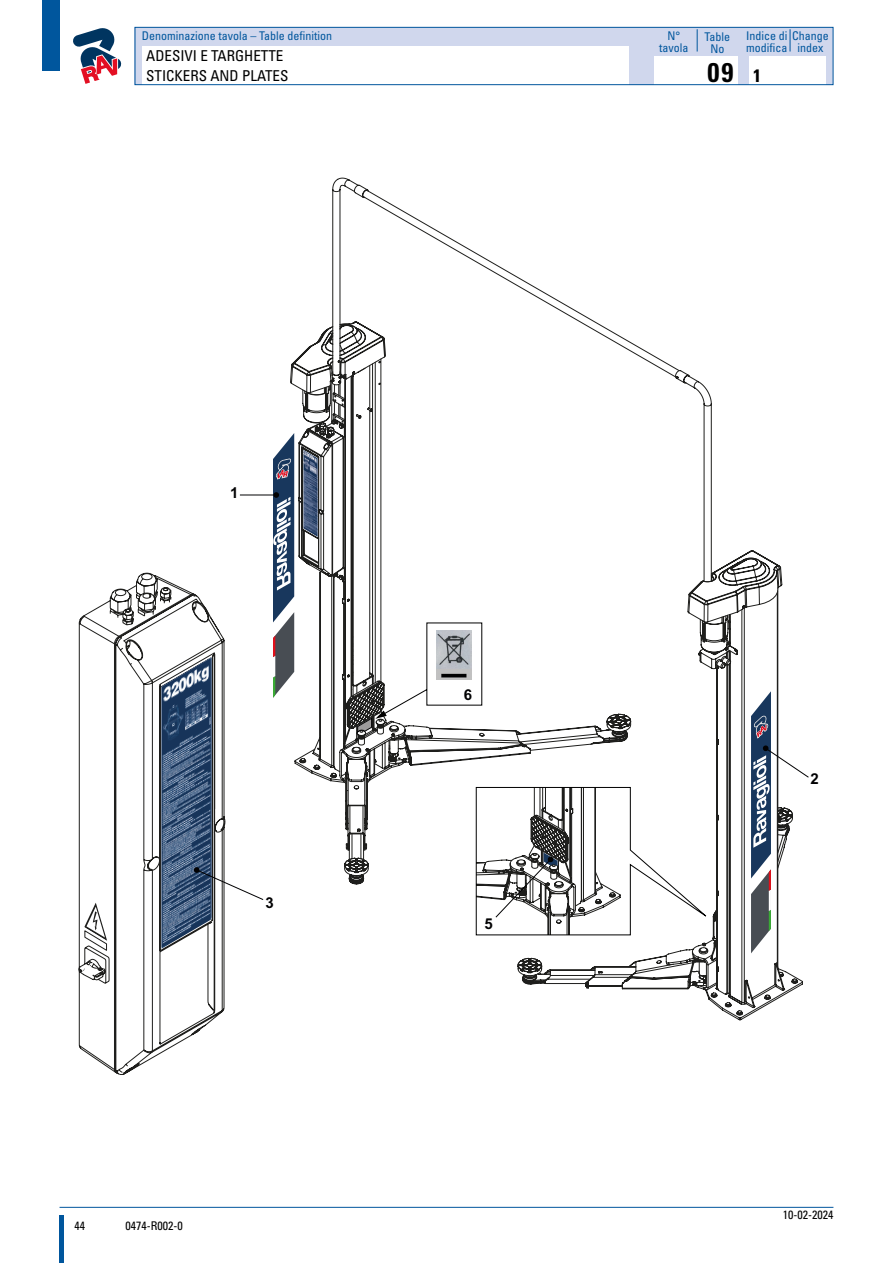
<style>
.page{position:relative;width:893px;height:1263px;background:#fff}
.page>*{position:absolute;margin:0;border:0;box-sizing:border-box;transform-origin:0 0}
.t1{font:700 condensed 27px "Univers";color:#000}
.t2{font:700 condensed 18px "Univers";color:#000}
.t3{font:condensed 15px/19.5px "Univers";color:#000}
.t4{font:700 15px "Arial";color:#020203}
.t5{font:condensed 12px/12px "Univers";color:#00569d;text-align:center}
.t6{font:condensed 12px "Univers";color:#000}
</style>
<div class="page">
<div style="left:43px;top:0;width:17px;height:71px;background:#00569d"></div>
<hr style="left:60px;top:1216px;width:4px;height:47px;background:#00569d">
<hr style="left:60px;top:1207px;width:773px;height:1px;background:#00569d">
<svg style="left:73px;top:28px;width:49px;height:56px"></svg>
<div style="left:135px;top:27px;width:698px;height:58px;background:#d0d7ed"></div>
<svg style="left:697px;top:29px;width:1px;height:23px"></svg>
<svg style="left:790px;top:29px;width:1px;height:23px"></svg>
<div style="left:142px;top:46px;width:487px;height:38px;background:#fff"></div>
<div style="left:654px;top:56px;width:84px;height:28px;background:#fff"></div>
<div style="left:749px;top:56px;width:77px;height:28px;background:#fff"></div>
<div style="left:135px;top:27px;width:698px;height:58px;border:1px solid #00569d"></div>
<svg style="left:339px;top:189px;width:454px;height:826px"></svg>
<svg style="left:78px;top:573px;width:147px;height:502px"></svg>
<svg style="left:84px;top:903px;width:23px;height:48px"></svg>
<img style="left:161px;top:657px;width:51px;height:292px">
<hr style="left:240px;top:495px;width:36px;height:1px;background:#020203">
<svg style="left:193px;top:867px;width:71px;height:33px"></svg>
<svg style="left:273px;top:321px;width:536px;height:669px"></svg>
<p class="t5" style="left:142px;top:29px;width:192px">Denominazione tavola – Table definition</p>
<p class="t5" style="left:659px;top:30px;width:31px">N° tavola</p>
<p class="t5" style="left:705px;top:30px;width:27px">Table<br>No</p>
<p class="t5" style="left:746px;top:29px;width:84px;text-align:left">Indice di Change modifica</p>
<p class="t5" style="left:797px;top:41px;width:27px">index</p>
<p class="t3" style="left:146px;top:46px;width:144px">ADESIVI E TARGHETTE<br>STICKERS AND PLATES</p>
<h1 class="t1" style="left:707px;top:56px;width:28px">09</h1>
<h2 class="t2" style="left:753px;top:65px;width:9px">1</h2>
<p class="t4" style="left:230px;top:483px;width:10px">1</p>
<p class="t4" style="left:266px;top:893px;width:10px">3</p>
<p class="t6" style="left:74px;top:1218px;width:12px">44</p>
<p class="t6" style="left:125px;top:1218px;width:59px">0474-R002-0</p>
<p class="t4" style="left:464px;top:685px;width:10px">6</p>
<p class="t4" style="left:485px;top:913px;width:10px">5</p>
<p class="t4" style="left:810px;top:769px;width:10px">2</p>
<p class="t6" style="left:783px;top:1207px;width:52px">10-02-2024</p>
</div>
